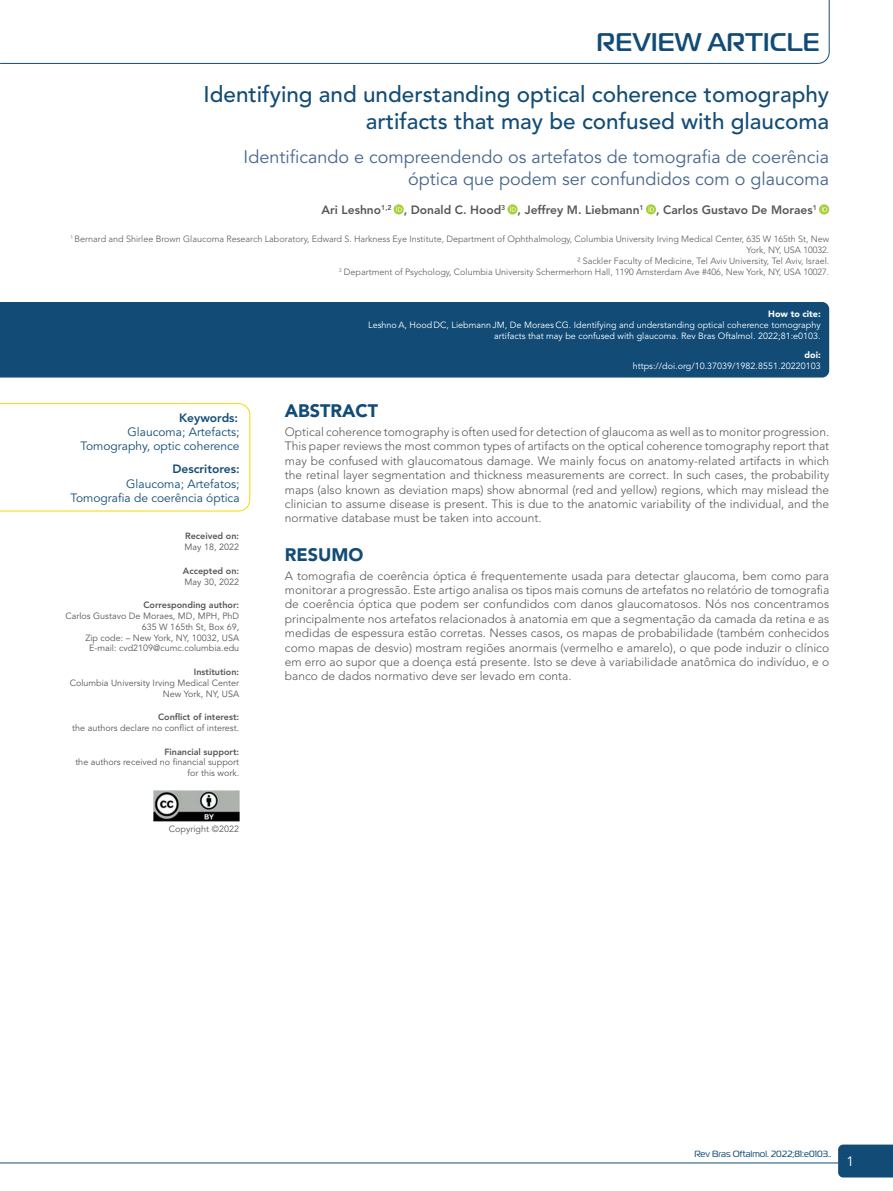
<style>
.page{position:relative;width:893px;height:1191px;background:#fff}
.page>*{position:absolute;margin:0;border:0;box-sizing:border-box;transform-origin:0 0}
.t1{font:500 25.5px "Magistral";letter-spacing:.01em;color:#124c76}
.t2{font:500 22.5px/27px "Avenir LT Std";color:#124c76;text-align:right}
.t3{font:18px/21.6px "Avenir LT Std";color:#47668d;text-align:right}
.t4{font:900 18px "Avenir LT Std";color:#124c76}
.t5{font:13.5px "Avenir LT Std";color:#fff}
.t6{font:300 12px/14.4px "Avenir LT Std";color:#575756;text-align:justify}
.t7{font:12px/14.4px "Avenir LT Std";color:#124c76;text-align:right}
.t8{font:800 12px "Avenir LT Std";color:#575756}
.t9{font:800 12px "Avenir LT Std";color:#124c76}
.t10{font:300 9px/10.8px "Avenir LT Std";color:#575756;text-align:right}
.t11{font:9px/10.8px "Avenir LT Std";color:#575756;text-align:right}
.t12{font:9px/10.8px "Avenir LT Std";color:#fff;text-align:right}
.t13{font:800 9px "Avenir LT Std";color:#575756}
.t14{font:9px "Magistral";color:#124c76}
.t15{font:900 9px "Avenir LT Std";color:#fff}
</style>
<div class="page">
<div style="left:838px;top:1144px;width:55px;height:33px;background:#124c76"></div>
<hr style="left:0;top:1162px;width:838px;height:1px;background:#124c76">
<svg style="left:1px;top:0;width:829px;height:64px"></svg>
<svg style="left:0;top:403px;width:250px;height:108px"></svg>
<div style="left:0;top:302px;width:829px;height:75px;background:#124c76"></div>
<svg style="left:394px;top:204px;width:10px;height:10px"></svg>
<svg style="left:396px;top:206px;width:6px;height:6px"></svg>
<div style="left:507px;top:204px;width:11px;height:10px;background:#a6cf38;border-radius:50%"></div>
<svg style="left:510px;top:206px;width:6px;height:6px"></svg>
<svg style="left:646px;top:204px;width:10px;height:10px"></svg>
<svg style="left:649px;top:206px;width:5px;height:6px"></svg>
<svg style="left:819px;top:204px;width:10px;height:10px"></svg>
<svg style="left:822px;top:206px;width:5px;height:6px"></svg>
<img style="left:153px;top:790px;width:86px;height:31px">
<h1 class="t1" style="left:597px;top:27px;width:224px">REVIEW ARTICLE</h1>
<h2 class="t2" style="left:204px;top:81px;width:627px">Identifying and understanding optical coherence tomography artifacts that may be confused with glaucoma</h2>
<h3 class="t3" style="left:244px;top:147px;width:587px">Identificando e compreendendo os artefatos de tomografia de coerência óptica que podem ser confundidos com o glaucoma</h3>
<p class="t8" style="left:322px;top:203px;width:497px">Ari Leshno<sup>1,2</sup> , Donald C. Hood<sup>3</sup> , Jeffrey M. Liebmann<sup>1</sup> , Carlos Gustavo De Moraes<sup>1</sup></p>
<p class="t10" style="left:70px;top:234px;width:760px"><sup>1</sup> Bernard and Shirlee Brown Glaucoma Research Laboratory, Edward S. Harkness Eye Institute, Department of Ophthalmology, Columbia University Irving Medical Center, 635 W 165th St, New York, NY, USA 10032.<br>2 Sackler Faculty of Medicine, Tel Aviv University, Tel Aviv, Israel.<br><sup>3</sup> Department of Psychology, Columbia University Schermerhorn Hall, 1190 Amsterdam Ave #406, New York, NY, USA 10027.</p>
<p class="t9" style="left:179px;top:410px;width:61px">Keywords:</p>
<p class="t7" style="left:80px;top:425px;width:161px">Glaucoma; Artefacts;<br>Tomography, optic coherence</p>
<p class="t9" style="left:173px;top:462px;width:69px">Descritores:</p>
<p class="t7" style="left:70px;top:477px;width:171px">Glaucoma; Artefatos;<br>Tomografia de coerência óptica</p>
<p class="t13" style="left:185px;top:531px;width:56px">Received on:</p>
<p class="t11" style="left:185px;top:542px;width:56px">May 18, 2022</p>
<p class="t13" style="left:183px;top:565px;width:58px">Accepted on:</p>
<p class="t11" style="left:185px;top:576px;width:56px">May 30, 2022</p>
<p class="t13" style="left:143px;top:600px;width:97px">Corresponding author:</p>
<p class="t11" style="left:65px;top:611px;width:175px">Carlos Gustavo De Moraes, MD, MPH, PhD<br>635 W 165th St, Box 69,<br>Zip code: – New York, NY, 10032, USA<br>E-mail: cvd2109@cumc.columbia.edu</p>
<p class="t13" style="left:194px;top:666px;width:47px">Institution:</p>
<p class="t11" style="left:70px;top:677px;width:171px">Columbia University Irving Medical Center<br>New York, NY, USA</p>
<p class="t13" style="left:158px;top:711px;width:83px">Conflict of interest:</p>
<p class="t11" style="left:72px;top:722px;width:168px">the authors declare no conflict of interest.</p>
<p class="t13" style="left:164px;top:746px;width:76px">Financial support:</p>
<p class="t11" style="left:75px;top:757px;width:165px">the authors received no financial support for this work.</p>
<p class="t11" style="left:169px;top:824px;width:72px">Copyright ©2022</p>
<p class="t15" style="left:768px;top:309px;width:54px">How to cite:</p>
<p class="t12" style="left:368px;top:320px;width:454px">Leshno A, Hood DC, Liebmann JM, De Moraes CG. Identifying and understanding optical coherence tomography artifacts that may be confused with glaucoma. Rev Bras Oftalmol. 2022;81:e0103.</p>
<p class="t15" style="left:804px;top:350px;width:18px">doi:</p>
<p class="t12" style="left:633px;top:361px;width:189px">https://doi.org/10.37039/1982.8551.20220103</p>
<h3 class="t4" style="left:285px;top:400px;width:95px">ABSTRACT</h3>
<p class="t6" style="left:285px;top:424px;width:546px">Optical coherence tomography is often used for detection of glaucoma as well as to monitor progression.<br>This paper reviews the most common types of artifacts on the optical coherence tomography report that may be confused with glaucomatous damage. We mainly focus on anatomy-related artifacts in which the retinal layer segmentation and thickness measurements are correct. In such cases, the probability maps (also known as deviation maps) show abnormal (red and yellow) regions, which may mislead the clinician to assume disease is present. This is due to the anatomic variability of the individual, and the normative database must be taken into account.</p>
<h3 class="t4" style="left:285px;top:544px;width:80px">RESUMO</h3>
<p class="t6" style="left:285px;top:568px;width:546px">A tomografia de coerência óptica é frequentemente usada para detectar glaucoma, bem como para monitorar a progressão. Este artigo analisa os tipos mais comuns de artefatos no relatório de tomografia de coerência óptica que podem ser confundidos com danos glaucomatosos. Nós nos concentramos principalmente nos artefatos relacionados à anatomia em que a segmentação da camada da retina e as medidas de espessura estão corretas. Nesses casos, os mapas de probabilidade (também conhecidos como mapas de desvio) mostram regiões anormais (vermelho e amarelo), o que pode induzir o clínico em erro ao supor que a doença está presente. Isto se deve à variabilidade anatômica do indivíduo, e o banco de dados normativo deve ser levado em conta.</p>
<p class="t14" style="left:694px;top:1147px;width:139px">Rev Bras Oftalmol. 2022;81:e0103..</p>
<p class="t5" style="left:847px;top:1153px;width:9px">1</p>
</div>
